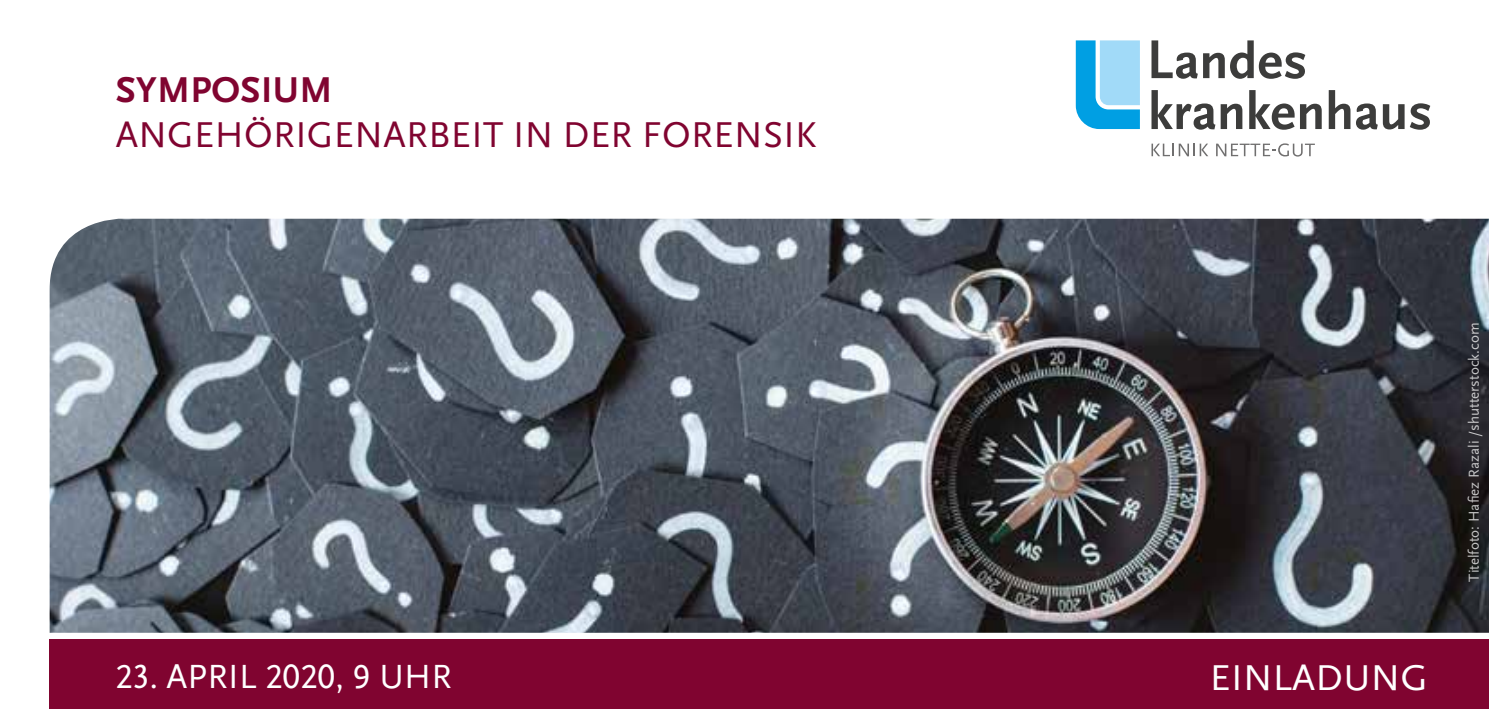
<style>
.page{position:relative;width:1489px;height:709px;background:#fff}
.page>*{position:absolute;margin:0;border:0;box-sizing:border-box;transform-origin:0 0}
.t1{font:37.5px "Scala Sans OT";letter-spacing:.01em;color:#800430}
.t2{font:37.5px "Scala Sans OT";letter-spacing:.01em;color:#fff}
.t3{font:700 37.5px "Scala Sans OT";letter-spacing:.01em;color:#800430}
.t4{font:35px "Scala Sans OT";letter-spacing:.01em;color:#fff}
.t5{font:15px "Scala Sans OT";color:#fff}
</style>
<div class="page">
<img style="left:50px;top:219px;width:1438px;height:413px">
<div style="left:50px;top:640px;width:1438px;height:69px;background:#800430"></div>
<svg style="left:1151px;top:90px;width:279px;height:40px"></svg>
<svg style="left:1151px;top:40px;width:154px;height:39px"></svg>
<svg style="left:1151px;top:144px;width:57px;height:12px"></svg>
<svg style="left:1216px;top:143px;width:98px;height:14px"></svg>
<svg style="left:1075px;top:40px;width:64px;height:89px;background:#64c4ef"></svg>
<h1 class="t3" style="left:116px;top:68px;width:218px">SYMPOSIUM</h1>
<h1 class="t1" style="left:116px;top:114px;width:702px">ANGEHÖRIGENARBEIT IN DER FORENSIK</h1>
<h2 class="t4" style="left:115px;top:658px;width:338px">23. APRIL 2020, 9 UHR</h2>
<h1 class="t2" style="left:1209px;top:657px;width:220px">EINLADUNG</h1>
<p class="t5" style="left:1465px;top:581px;width:260px;rotate:-90deg">Titelfoto: Hafiez Razali /shutterstock.com</p>
</div>
